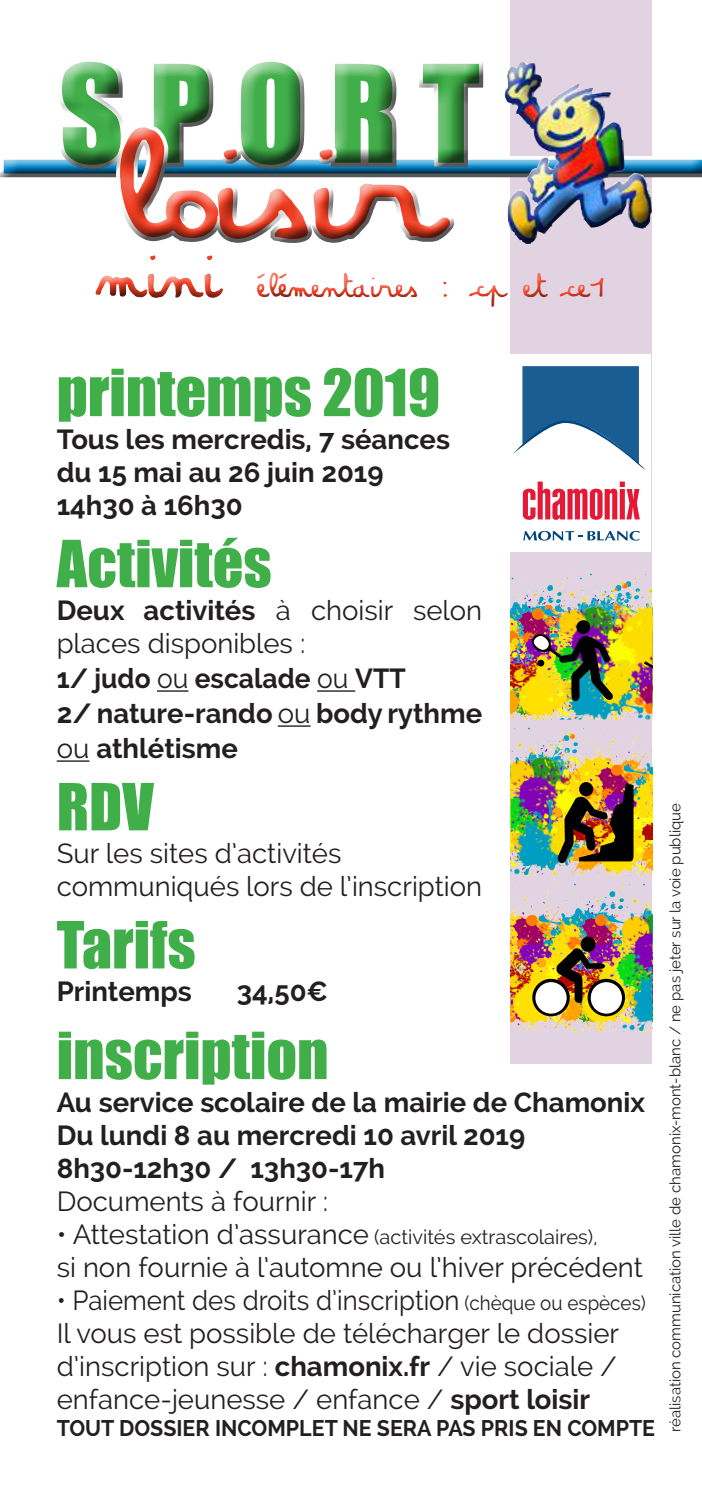
<style>
.page{position:relative;width:702px;height:1489px;background:#fff}
.page>*{position:absolute;margin:0;border:0;box-sizing:border-box;transform-origin:0 0}
.t1{font:157.5px "Amandine";color:#ef3e22;scale:1.11 1}
.t2{font:125px "Impact";letter-spacing:.2em;color:#40ae49}
.t3{font:60px "Impact";color:#40ae49}
.t4{font:35px "Amandine";color:#ef3e22}
.t5{font:700 27.5px/33px "Raleway";color:#231f20}
.t6{font:27.5px/33px "Raleway";color:#231f20;scale:.94 1}
.t7{font:27.5px/33px "Raleway";color:#231f20}
.t8{font:700 22.5px "Raleway";color:#231f20;scale:.95 1}
.t9{font:20px "Raleway";color:#231f20}
.t10{font:15px "Raleway";color:#231f20}
.s1{font-size:75px}
.s2{font-weight:400}
.s3{font-size:27.5px}
.s4{font-size:20px}
.s5{font-weight:700}
</style>
<div class="page">
<div style="left:510px;top:0;width:142px;height:1063px;background:#e1d3e2"></div>
<div style="left:510px;top:354px;width:140px;height:198px;background:#fff"></div>
<svg style="left:523px;top:481px;width:116px;height:39px"></svg>
<svg style="left:513px;top:366px;width:132px;height:104px"></svg>
<svg style="left:523px;top:531px;width:116px;height:9px"></svg>
<svg style="left:0;top:159px;width:702px;height:19px;background:#4a88a8"></svg>
<div style="left:40px;top:39px;width:458px;height:202px;background:#fff"></div>
<div style="left:49px;top:47px;width:452px;height:215px;background:#231f20;opacity:.75"></div>
<div style="left:492px;top:57px;width:164px;height:197px;background:#231f20;opacity:.75"></div>
<img style="left:510px;top:886px;width:26px;height:145px">
<img style="left:536px;top:879px;width:87px;height:152px">
<img style="left:589px;top:881px;width:63px;height:150px">
<svg style="left:580px;top:936px;width:15px;height:15px"></svg>
<img style="left:554px;top:944px;width:55px;height:59px">
<svg style="left:532px;top:978px;width:37px;height:38px"></svg>
<div style="left:535px;top:982px;width:31px;height:31px;background:#fff;border-radius:50%"></div>
<svg style="left:587px;top:978px;width:38px;height:38px"></svg>
<div style="left:590px;top:982px;width:32px;height:31px;background:#fff;border-radius:50%"></div>
<img style="left:510px;top:727px;width:42px;height:148px">
<img style="left:552px;top:725px;width:69px;height:150px">
<img style="left:621px;top:729px;width:31px;height:146px">
<img style="left:556px;top:783px;width:77px;height:81px">
<img style="left:510px;top:569px;width:81px;height:150px">
<img style="left:527px;top:575px;width:125px;height:144px">
<div style="left:576px;top:620px;width:14px;height:14px;background:#000;border-radius:50%"></div>
<img style="left:531px;top:633px;width:83px;height:68px">
<div style="left:537px;top:659px;width:7px;height:7px;background:#000;border-radius:50%"></div>
<svg style="left:533px;top:636px;width:15px;height:14px"></svg>
<svg style="left:644px;top:661px;width:8px;height:46px"></svg>
<hr style="left:157px;top:690px;width:31px;height:1px;background:#231f20">
<hr style="left:317px;top:690px;width:38px;height:1px;background:#231f20">
<hr style="left:278px;top:725px;width:32px;height:1px;background:#231f20">
<hr style="left:57px;top:760px;width:32px;height:1px;background:#231f20">
<div style="left:78px;top:237px;width:540px;height:81px;background:#fff;opacity:.75"></div>
<div style="left:81px;top:243px;width:540px;height:82px;background:#231f20;opacity:.75"></div>
<h2 class="t2" style="left:59px;top:17px;width:422px">SPORT</h2>
<h1 class="t1" style="left:108px;top:77px;width:291px">loisir</h1>
<p class="t4" style="left:97px;top:261px;width:510px"><span class="s1">mini</span> élémentaires : cp et ce1</p>
<h3 class="t3" style="left:57px;top:346px;width:385px">printemps 2019</h3>
<p class="t5" style="left:57px;top:423px;width:395px">Tous les mercredis, 7 séances du 15 mai au 26 juin 2019<br>14h30 à 16h30</p>
<h3 class="t3" style="left:57px;top:517px;width:216px">Activités</h3>
<p class="t5" style="left:57px;top:593px;width:427px;line-height:34.5px">Deux activités <span class="s2">à choisir selon places disponibles :<br></span>1/ judo <span class="s2">ou</span> escalade <span class="s2">ou</span> VTT<br>2/ nature-rando <span class="s2">ou</span> body rythme <span class="s2">ou</span> athlétisme</p>
<h3 class="t3" style="left:57px;top:760px;width:98px">RDV</h3>
<p class="t7" style="left:57px;top:837px;width:427px">Sur les sites d’activités communiqués lors de l’inscription</p>
<h3 class="t3" style="left:57px;top:898px;width:140px">Tarifs</h3>
<p class="t5" style="left:57px;top:975px;width:137px">Printemps</p>
<p class="t5" style="left:237px;top:975px;width:93px">34,50€</p>
<h3 class="t3" style="left:57px;top:1008px;width:273px">inscription</h3>
<p class="t5" style="left:57px;top:1085px;width:589px">Au service scolaire de la mairie de Chamonix<br>Du lundi 8 au mercredi 10 avril 2019<br>8h30-12h30 / 13h30-17h</p>
<p class="t7" style="left:57px;top:1184px;width:273px">Documents à fournir :</p>
<p class="t9" style="left:57px;top:1225px;width:542px"><span class="s3">• Attestation d’assurance</span> (activités extrascolaires),</p>
<p class="t7" style="left:57px;top:1250px;width:587px">si non fournie à l’automne ou l’hiver précédent</p>
<p class="t6" style="left:57px;top:1283px;width:628px">• Paiement des droits d’inscription <span class="s4">(chèque ou espèces)<br></span>Il vous est possible de télécharger le dossier d’inscription sur : <span class="s5">chamonix.fr</span> / vie sociale / enfance-jeunesse / enfance / <span class="s5">sport loisir</span></p>
<p class="t8" style="left:57px;top:1415px;width:631px">TOUT DOSSIER INCOMPLET NE SERA PAS PRIS EN COMPTE</p>
<p class="t10" style="left:666px;top:1431px;width:630px;rotate:-90deg">réalisation communication ville de chamonix-mont-blanc / ne pas jeter sur la voie publique</p>
</div>
